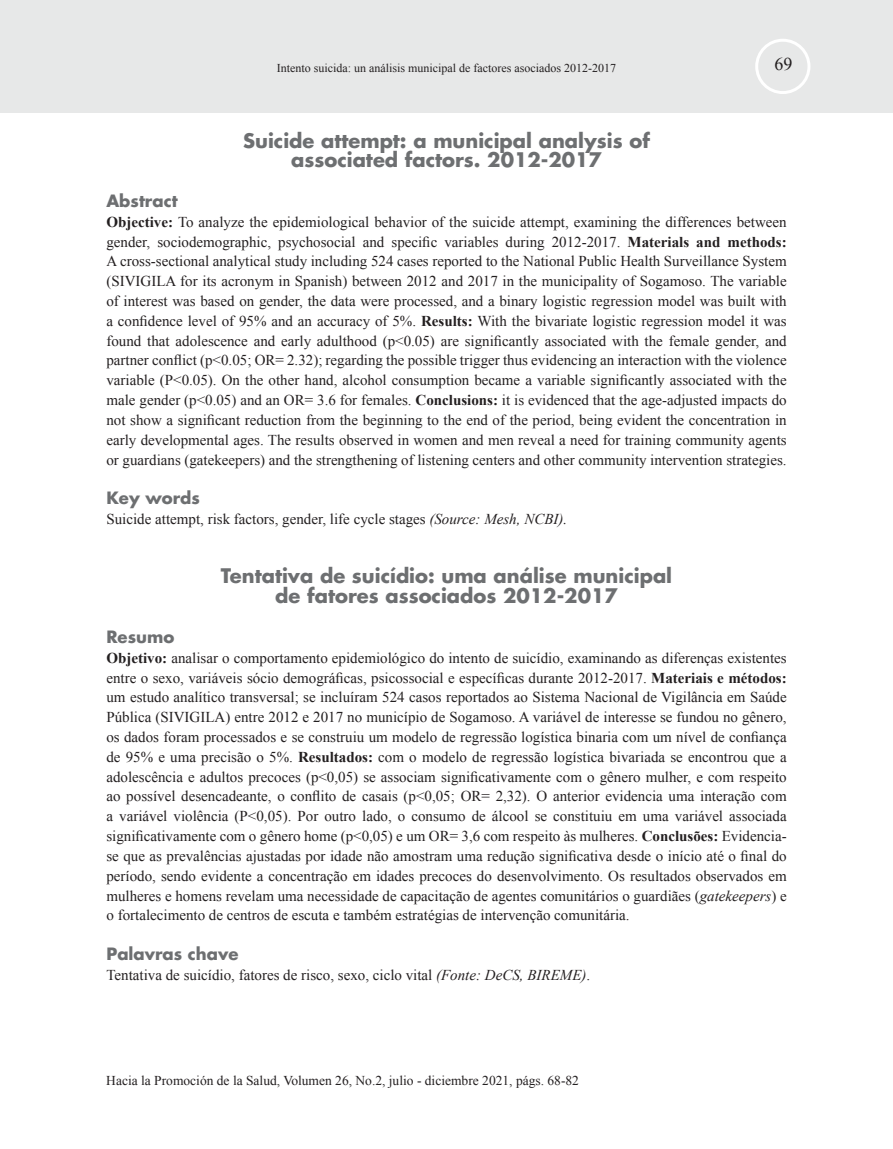
<style>
.page{position:relative;width:893px;height:1149px;background:#fff}
.page>*{position:absolute;margin:0;border:0;box-sizing:border-box;transform-origin:0 0}
.t1{font:700 19.5px/19.8px "Futura LT";color:#6d6f71;text-align:center}
.t2{font:18px "Times New Roman";color:#231f20}
.t3{font:700 16.5px "Futura LT";color:#6d6f71}
.t4{font:15px/19.8px "Times New Roman";color:#231f20;text-align:justify}
.t5{font:13.5px "Times New Roman";color:#231f20}
.t6{font:12px "Times New Roman";color:#231f20}
.s1{font-weight:700}
.s2{font-style:italic}
</style>
<div class="page">
<div style="left:0;top:0;width:893px;height:113px;background:#e7e8e8"></div>
<div style="left:755px;top:39px;width:55px;height:55px;border:3px solid #fff;border-radius:50%"></div>
<p class="t6" style="left:277px;top:60px;width:341px">Intento suicida: un análisis municipal de factores asociados 2012-2017</p>
<p class="t2" style="left:774px;top:52px;width:19px">69</p>
<h1 class="t1" style="left:243px;top:130px;width:408px">Suicide attempt: a municipal analysis of associated factors. 2012-2017</h1>
<p class="t3" style="left:106px;top:190px;width:73px">Abstract</p>
<p class="t4" style="left:106px;top:211px;width:682px"><span class="s1">Objective:</span> To analyze the epidemiological behavior of the suicide attempt, examining the differences between gender, sociodemographic, psychosocial and specific variables during 2012-2017. <span class="s1">Materials and methods:<br></span>A cross-sectional analytical study including 524 cases reported to the National Public Health Surveillance System (SIVIGILA for its acronym in Spanish) between 2012 and 2017 in the municipality of Sogamoso. The variable of interest was based on gender, the data were processed, and a binary logistic regression model was built with a confidence level of 95% and an accuracy of 5%. <span class="s1">Results:</span> With the bivariate logistic regression model it was found that adolescence and early adulthood (p&lt;0.05) are significantly associated with the female gender, and partner conflict (p&lt;0.05; OR= 2.32); regarding the possible trigger thus evidencing an interaction with the violence variable (P&lt;0.05). On the other hand, alcohol consumption became a variable significantly associated with the male gender (p&lt;0.05) and an OR= 3.6 for females. <span class="s1">Conclusions:</span> it is evidenced that the age-adjusted impacts do not show a significant reduction from the beginning to the end of the period, being evident the concentration in early developmental ages. The results observed in women and men reveal a need for training community agents or guardians (gatekeepers) and the strengthening of listening centers and other community intervention strategies.</p>
<p class="t3" style="left:106px;top:487px;width:95px">Key words</p>
<p class="t4" style="left:106px;top:508px;width:462px">Suicide attempt, risk factors, gender, life cycle stages <span class="s2">(Source: Mesh, NCBI).</span></p>
<h1 class="t1" style="left:221px;top:566px;width:453px">Tentativa de suicídio: uma análise municipal de fatores associados 2012-2017</h1>
<p class="t3" style="left:106px;top:625px;width:69px">Resumo</p>
<p class="t4" style="left:106px;top:647px;width:682px"><span class="s1">Objetivo:</span> analisar o comportamento epidemiológico do intento de suicídio, examinando as diferenças existentes entre o sexo, variáveis sócio demográficas, psicossocial e específicas durante 2012-2017. <span class="s1">Materiais e métodos: </span>um estudo analítico transversal; se incluíram 524 casos reportados ao Sistema Nacional de Vigilância em Saúde Pública (SIVIGILA) entre 2012 e 2017 no município de Sogamoso. A variável de interesse se fundou no gênero, os dados foram processados e se construiu um modelo de regressão logística binaria com um nível de confiança de 95% e uma precisão o 5%. <span class="s1">Resultados:</span> com o modelo de regressão logística bivariada se encontrou que a adolescência e adultos precoces (p&lt;0,05) se associam significativamente com o gênero mulher, e com respeito ao possível desencadeante, o conflito de casais (p&lt;0,05; OR= 2,32). O anterior evidencia uma interação com a variável violência (P&lt;0,05). Por outro lado, o consumo de álcool se constituiu em uma variável associada significativamente com o gênero home (p&lt;0,05) e um OR= 3,6 com respeito às mulheres. <span class="s1">Conclusões:</span> Evidencia&shy;se que as prevalências ajustadas por idade não amostram uma redução significativa desde o início até o final do período, sendo evidente a concentração em idades precoces do desenvolvimento. Os resultados observados em mulheres e homens revelam uma necessidade de capacitação de agentes comunitários o guardiães (<span class="s2">gatekeepers</span>) e o fortalecimento de centros de escuta e também estratégias de intervenção comunitária.</p>
<p class="t3" style="left:106px;top:942px;width:134px">Palavras chave</p>
<p class="t4" style="left:106px;top:964px;width:485px">Tentativa de suicídio, fatores de risco, sexo, ciclo vital <span class="s2">(Fonte: DeCS, BIREME)</span>.</p>
<p class="t5" style="left:106px;top:1071px;width:474px">Hacia la Promoción de la Salud, Volumen 26, No.2, julio - diciembre 2021, págs. 68-82</p>
</div>
